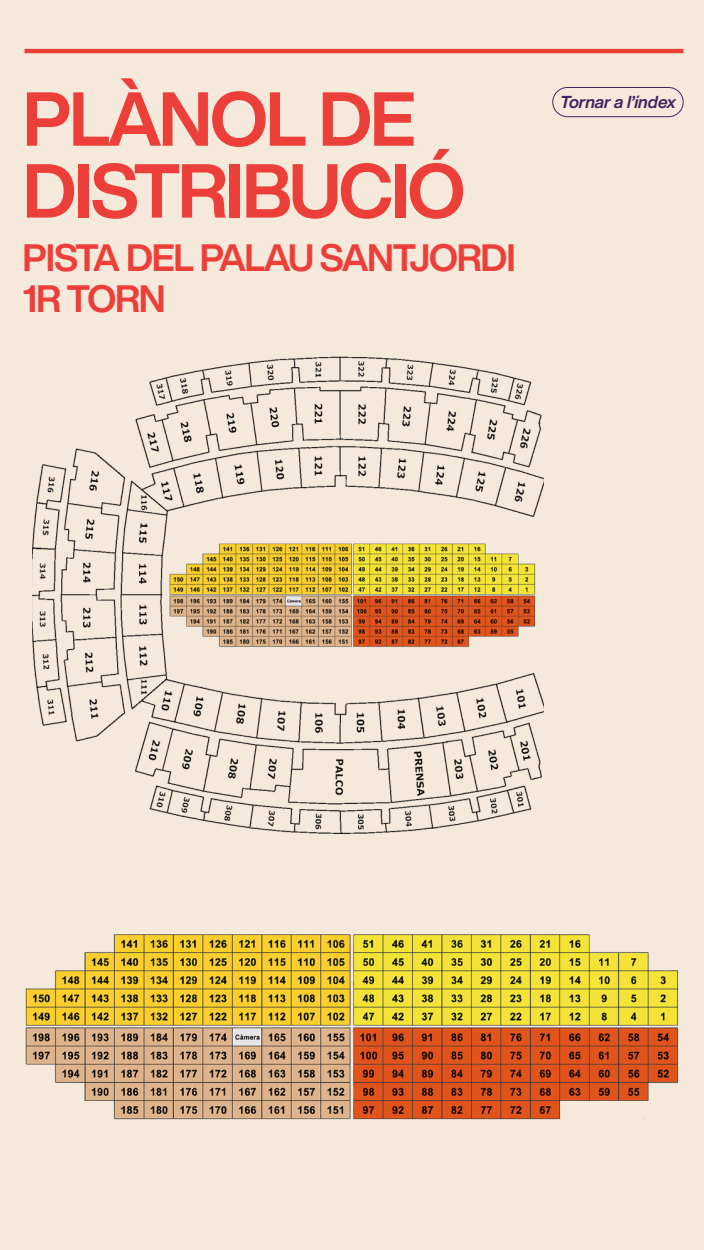
<style>
.page{position:relative;width:704px;height:1250px;background:#fff}
.page>*{position:absolute;margin:0;border:0;box-sizing:border-box;transform-origin:0 0}
.t1{font:700 75px/71.9px "Helvetica Now Display";letter-spacing:-.03em;color:#ed3f39}
.t2{font:700 37.5px/40.8px "Helvetica Now Display";letter-spacing:-.03em;color:#ed3f39}
.t3{font:italic 700 17px "Helvetica Now Display";color:#402561}
</style>
<div class="page">
<div style="left:0;top:0;width:703px;height:1250px;background:#f5e9db"></div>
<hr style="left:24px;top:49px;width:659px;height:4px;background:#ed3f39">
<div style="left:552px;top:87px;width:131px;height:30px;border:1px solid #412561;border-radius:15px"></div>
<img style="left:25px;top:934px;width:654px;height:186px">
<img style="left:32px;top:356px;width:511px;height:478px">
<h1 class="t1" style="left:22px;top:83px;width:444px">PLÀNOL DE<br>DISTRIBUCIÓ</h1>
<p class="t2" style="left:22px;top:237px;width:494px">PISTA DEL PALAU SANTJORDI<br>1R TORN</p>
<p class="t3" style="left:560px;top:90px;width:117px">Tornar a l’índex</p>
</div>
